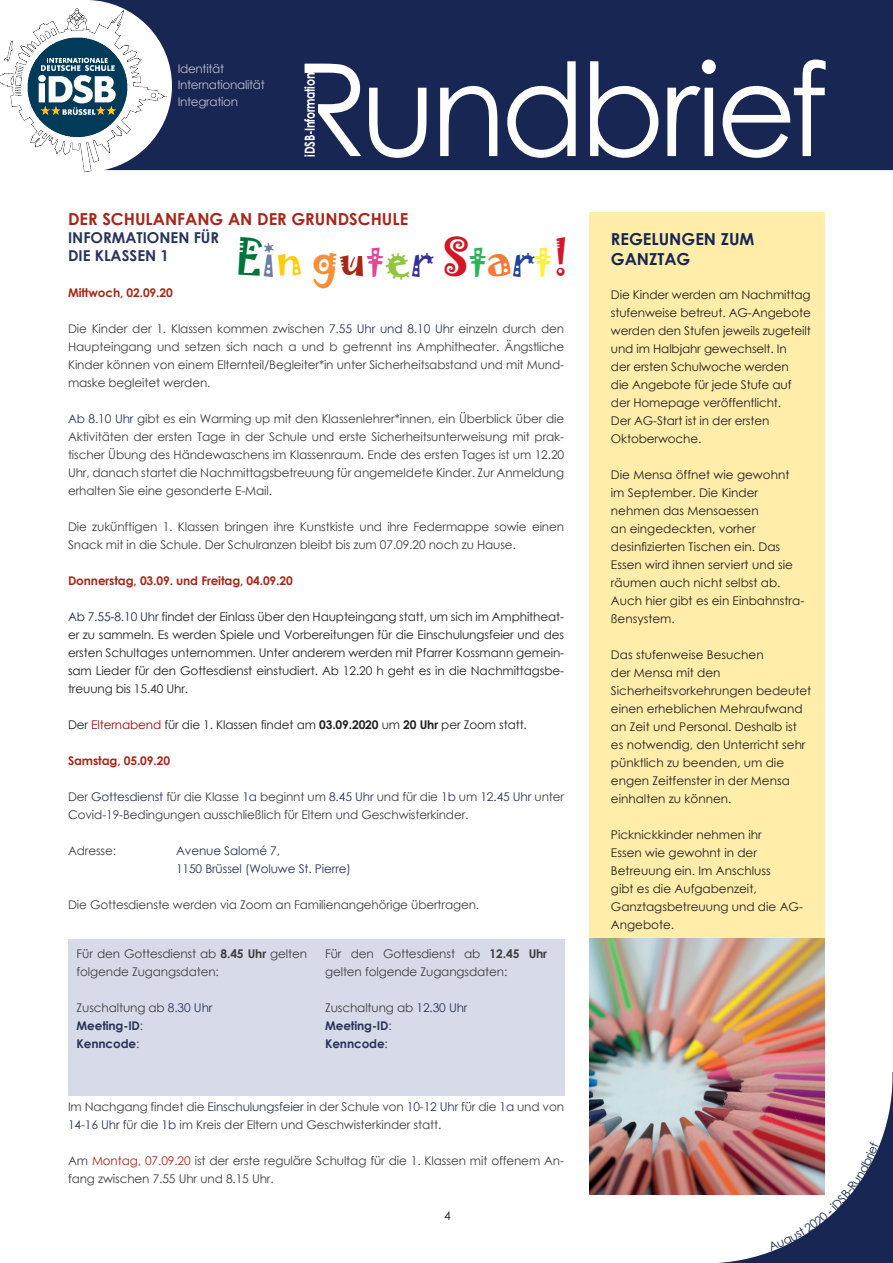
<style>
.page{position:relative;width:893px;height:1263px;background:#fff}
.page>*{position:absolute;margin:0;border:0;box-sizing:border-box;transform-origin:0 0}
.t1{font:128.7px "Century Gothic";letter-spacing:-.04em;color:#fff;scale:.96 1}
.t2{font:45px "Jokerman";letter-spacing:-.01em;color:#00743a}
.t3{font:700 16.5px "Century Gothic";color:#a6271a}
.t4{font:700 16.5px/19.8px "Century Gothic";color:#172652}
.t5{font:700 15px/18px "Century Gothic";color:#27345b}
.t6{font:700 13.8px "Century Gothic";letter-spacing:-.025em;color:#fff;scale:.8 1}
.t7{font:12px/18px "Century Gothic";letter-spacing:-.01em;color:#3e3e3f}
.t8{font:12px/18px "Century Gothic";color:#231f20}
.t9{font:700 12px/18px "Century Gothic";letter-spacing:-.01em;color:#27345b}
.t10{font:700 12px "Century Gothic";letter-spacing:-.01em;color:#a6271a}
.t11{font:12px/18px "Century Gothic";letter-spacing:-.01em;color:#27345b}
.t12{font:12px/16.5px "Century Gothic";letter-spacing:-.025em;color:#bdbdcc}
.s1{color:#27345b}
.s2{color:#172652}
.s3{color:#9d070d}
.s4{font-weight:700}
.s5{color:#6b7da9}
.s6{color:#fece08}
.s7{color:#f68f38}
.s8{color:#a6271a}
.s9{color:#e14699}
.s10{color:#8fc63e}
.s11{color:#353092}
.s12{color:#d11624}
.s13{color:#2cb45d}
.s14{color:#f37937}
.s15{color:#1f439b}
.s16{color:#fff036}
.s17{color:#d1162d}
.s18{font-weight:400;color:#3e3e3f}
.s19{font-weight:400}
</style>
<div class="page">
<div style="left:171px;top:0;width:722px;height:170px;background:#172652"></div>
<div style="left:304px;top:73px;width:14px;height:88px;background:#172652"></div>
<img style="left:0;top:0;width:171px;height:173px">
<div style="left:590px;top:213px;width:235px;height:726px;background:#ffeda9"></div>
<div style="left:68px;top:939px;width:496px;height:156px;background:#d7dbe9"></div>
<img style="left:590px;top:939px;width:235px;height:256px">
<img style="left:701px;top:1072px;width:192px;height:191px">
<p class="t12" style="left:178px;top:60px;width:89px">Identität<br>Internationalität<br>Integration</p>
<h1 class="t1" style="left:293px;top:20px;width:558px">Rundbrief</h1>
<p class="t6" style="left:299px;top:157px;width:106px;rotate:-90deg">iDSB-Information</p>
<h3 class="t3" style="left:68px;top:206px;width:342px">DER SCHULANFANG AN DER GRUNDSCHULE</h3>
<p class="t5" style="left:68px;top:228px;width:153px">INFORMATIONEN FÜR<br>DIE KLASSEN 1</p>
<p class="t10" style="left:68px;top:284px;width:106px">Mittwoch, 02.09.20</p>
<p class="t7" style="left:68px;top:319px;width:498px;text-align:justify">Die Kinder der 1. Klassen kommen zwischen <span class="s1">7.55 Uhr und 8.10 Uhr</span> einzeln durch den Haupteingang und setzen sich nach a und b getrennt ins Amphitheater. Ängstliche Kinder können von einem Elternteil/Begleiter*in unter Sicherheitsabstand und mit Mund&shy;maske begleitet werden.</p>
<p class="t7" style="left:68px;top:409px;width:498px;text-align:justify"><span class="s1">Ab 8.10 Uhr</span> gibt es ein Warming up mit den Klassenlehrer*innen, ein Überblick über die Aktivitäten der ersten Tage in der Schule und erste Sicherheitsunterweisung mit prak&shy;tischer Übung des Händewaschens im Klassenraum. Ende des ersten Tages ist um 12.20<br>Uhr, danach startet die Nachmittagsbetreuung für angemeldete Kinder. Zur Anmeldung erhalten Sie eine gesonderte E-Mail.</p>
<p class="t7" style="left:68px;top:517px;width:498px">Die zukünftigen 1. Klassen bringen ihre Kunstkiste und ihre Federmappe sowie einen<br>Snack mit in die Schule. Der Schulranzen bleibt bis zum 07.09.20 noch zu Hause.</p>
<p class="t10" style="left:68px;top:572px;width:226px">Donnerstag, 03.09. und Freitag, 04.09.20</p>
<p class="t8" style="left:68px;top:607px;width:498px;text-align:justify"><span class="s2">Ab 7.55-8.10 Uhr</span> findet der Einlass über den Haupteingang statt, um sich im Amphitheat&shy;er zu sammeln. Es werden Spiele und Vorbereitungen für die Einschulungsfeier und des ersten Schultages unternommen. Unter anderem werden mit Pfarrer Kossmann gemein&shy;sam Lieder für den Gottesdienst einstudiert. Ab 12.20 h geht es in die Nachmittagsbe&shy;treuung bis 15.40 Uhr.</p>
<p class="t8" style="left:68px;top:715px;width:460px">Der <span class="s3">Elternabend</span> für die 1. Klassen findet am <span class="s4">03.09.2020</span> um <span class="s4">20 Uhr</span> per Zoom statt.</p>
<p class="t10" style="left:68px;top:752px;width:103px">Samstag, 05.09.20</p>
<p class="t7" style="left:68px;top:787px;width:498px">Der <span class="s1">Gottesdienst</span> für die Klasse <span class="s1">1a</span> beginnt um <span class="s1">8.45 Uhr</span> und für die <span class="s1">1b</span> um <span class="s1">12.45 Uhr</span> unter<br>Covid-19-Bedingungen ausschließlich für Eltern und Geschwisterkinder.</p>
<p class="t7" style="left:68px;top:841px;width:50px">Adresse:</p>
<p class="t11" style="left:176px;top:841px;width:176px">Avenue Salomé 7,<br>1150 Brüssel (Woluwe St. Pierre)</p>
<p class="t7" style="left:68px;top:895px;width:413px">Die Gottesdienste werden via Zoom an Familienangehörige übertragen.</p>
<h2 class="t2" style="left:235px;top:225px;width:336px">E<span class="s5">i</span><span class="s6">n</span> <span class="s7">g</span><span class="s8">u</span><span class="s9">t</span><span class="s10">e</span><span class="s11">r</span> <span class="s12">S</span><span class="s13">t</span><span class="s14">a</span><span class="s15">r</span><span class="s16">t</span><span class="s17">!</span></h2>
<p class="t7" style="left:77px;top:944px;width:232px">Für den Gottesdienst ab <span class="s4">8.45 Uhr</span> gelten folgende Zugangsdaten:</p>
<p class="t9" style="left:77px;top:998px;width:137px"><span class="s18">Zuschaltung ab</span> <span class="s19">8.30 Uhr<br></span>Meeting-ID<span class="s18">:<br></span>Kenncode<span class="s18">:</span></p>
<p class="t7" style="left:325px;top:944px;width:224px">Für den Gottesdienst ab <span class="s4">12.45 Uhr </span>gelten folgende Zugangsdaten:</p>
<p class="t9" style="left:325px;top:998px;width:144px"><span class="s18">Zuschaltung ab</span> <span class="s19">12.30 Uhr<br></span>Meeting-ID<span class="s18">:<br></span>Kenncode<span class="s19">:</span></p>
<p class="t7" style="left:68px;top:1097px;width:498px">Im Nachgang findet die <span class="s1">Einschulungsfeier</span> in der Schule von <span class="s1">10-12 Uhr</span> für die <span class="s1">1a</span> und von<br><span class="s1">14-16 Uhr</span> für die <span class="s1">1b</span> im Kreis der Eltern und Geschwisterkinder statt.</p>
<p class="t7" style="left:68px;top:1151px;width:498px">Am <span class="s8">Montag, 07.09.20</span> ist der erste reguläre Schultag für die 1. Klassen mit offenem An&shy;fang zwischen 7.55 Uhr und 8.15 Uhr.</p>
<p class="t8" style="left:444px;top:1206px;width:8px">4</p>
<h3 class="t4" style="left:611px;top:228px;width:145px">REGELUNGEN ZUM<br>GANZTAG</h3>
<p class="t8" style="left:611px;top:285px;width:201px">Die Kinder werden am Nachmittag stufenweise betreut. AG-Angebote werden den Stufen jeweils zugeteilt und im Halbjahr gewechselt. In<br>der ersten Schulwoche werden<br>die Angebote für jede Stufe auf der Homepage veröffentlicht.<br>Der AG-Start ist in der ersten<br>Oktoberwoche.</p>
<p class="t8" style="left:611px;top:465px;width:195px">Die Mensa öffnet wie gewohnt im September. Die Kinder nehmen das Mensaessen<br>an eingedeckten, vorher desinfizierten Tischen ein. Das<br>Essen wird ihnen serviert und sie räumen auch nicht selbst ab.<br>Auch hier gibt es ein Einbahnstra&shy;ßensystem.</p>
<p class="t8" style="left:611px;top:645px;width:202px">Das stufenweise Besuchen<br>der Mensa mit den<br>Sicherheitsvorkehrungen bedeutet einen erheblichen Mehraufwand an Zeit und Personal. Deshalb ist es notwendig, den Unterricht sehr pünktlich zu beenden, um die engen Zeitfenster in der Mensa einhalten zu können.</p>
<p class="t8" style="left:611px;top:825px;width:194px">Picknickkinder nehmen ihr<br>Essen wie gewohnt in der<br>Betreuung ein. Im Anschluss<br>gibt es die Aufgabenzeit,<br>Ganztagsbetreuung und die AG-<br>Angebote.</p>
</div>
